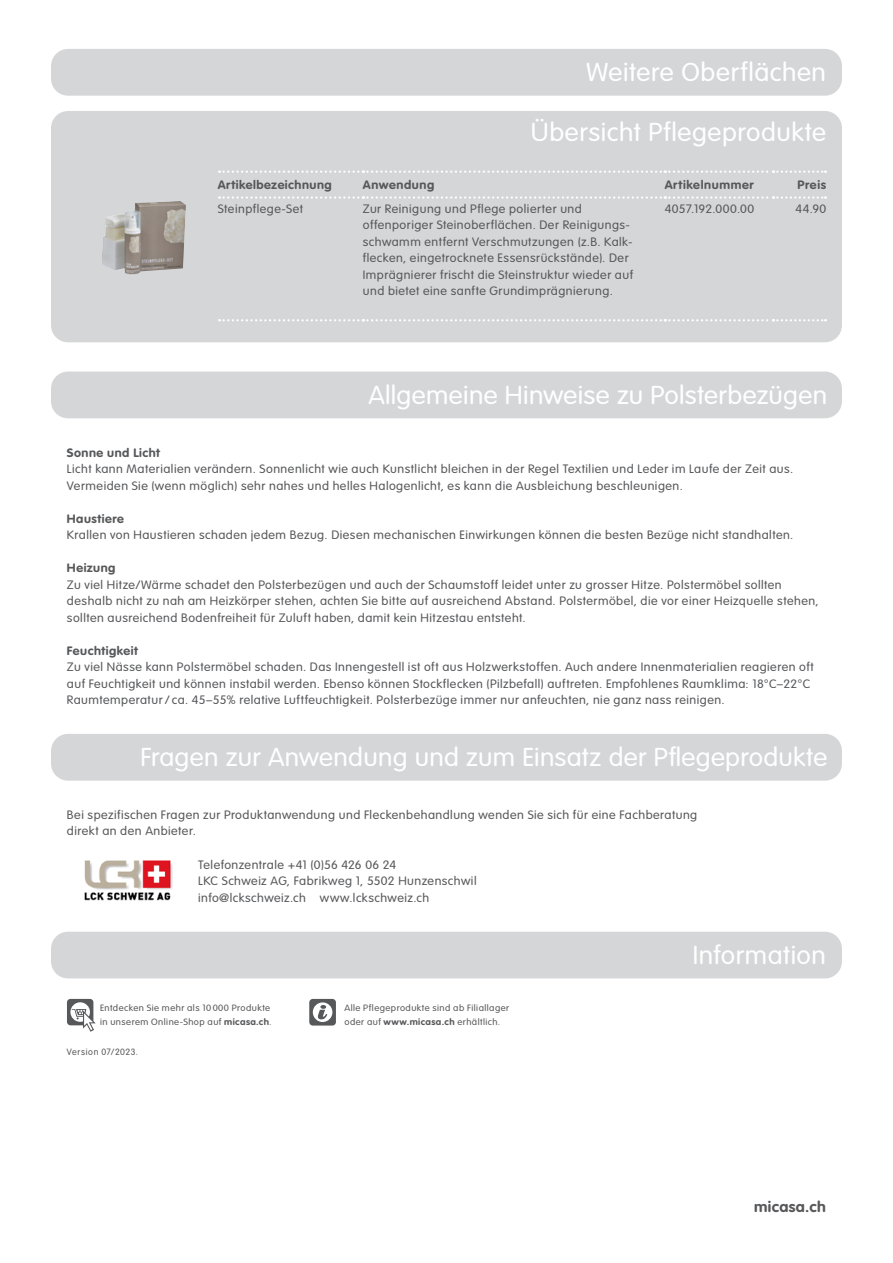
<style>
.page{position:relative;width:893px;height:1263px;background:#fff}
.page>*{position:absolute;margin:0;border:0;box-sizing:border-box;transform-origin:0 0}
.t1{font:300 25.5px "VAG Rounded Std";letter-spacing:.015em;color:#fff;scale:1.05 1}
.t2{font:700 15px "VAG Rounded Std";letter-spacing:.02em;color:#57585a;scale:1.05 1}
.t3{font:300 12px/16.5px "VAG Rounded Std";letter-spacing:.04em;color:#57585a;scale:1.05 1}
.t4{font:700 12px "VAG Rounded Std";letter-spacing:.04em;color:#57585a;scale:1.05 1}
.t5{font:300 9px/13.5px "VAG Rounded Std";letter-spacing:.05em;color:#57585a;scale:1.06 1}
.t6{font:300 9px "VAG Rounded Std";letter-spacing:.05em;color:#57585a}
.s1{font-weight:700}
</style>
<div class="page">
<div style="left:51px;top:932px;width:791px;height:46px;background:#d5d6d8;border-radius:17px"></div>
<div style="left:51px;top:372px;width:791px;height:46px;background:#d5d6d8;border-radius:17px"></div>
<div style="left:51px;top:734px;width:791px;height:47px;background:#d5d6d8;border-radius:17px"></div>
<div style="left:51px;top:111px;width:791px;height:231px;background:#d5d6d8;border-radius:17px"></div>
<div style="left:51px;top:49px;width:791px;height:47px;background:#d5d6d8;border-radius:17px"></div>
<svg style="left:67px;top:999px;width:29px;height:33px"></svg>
<div style="left:309px;top:999px;width:27px;height:26px;background:#57585a;border-radius:4px"></div>
<div style="left:313px;top:1002px;width:19px;height:20px;background:#fff;border-radius:50%"></div>
<svg style="left:318px;top:1005px;width:9px;height:14px"></svg>
<img style="left:84px;top:860px;width:89px;height:41px">
<svg style="left:219px;top:196px;width:607px;height:3px"></svg>
<svg style="left:219px;top:319px;width:607px;height:2px"></svg>
<svg style="left:219px;top:171px;width:607px;height:2px"></svg>
<img style="left:102px;top:201px;width:84px;height:74px">
<h1 class="t1" style="left:586px;top:58px;width:230px">Weitere Oberflächen</h1>
<h1 class="t1" style="left:531px;top:118px;width:283px">Übersicht Pflegeprodukte</h1>
<p class="t4" style="left:218px;top:178px;width:110px">Artikelbezeichnung</p>
<p class="t4" style="left:363px;top:178px;width:70px">Anwendung</p>
<p class="t4" style="left:665px;top:178px;width:86px">Artikelnummer</p>
<p class="t4" style="left:798px;top:178px;width:29px">Preis</p>
<p class="t3" style="left:218px;top:201px;width:83px">Steinpflege-Set</p>
<p class="t3" style="left:363px;top:201px;width:259px">Zur Reinigung und Pflege polierter und offenporiger Steinoberflächen. Der Reinigungs&shy;schwamm entfernt Verschmutzungen (z.B. Kalk&shy;flecken, eingetrocknete Essensrückstände). Der Imprägnierer frischt die Steinstruktur wieder auf und bietet eine sanfte Grundimprägnierung.</p>
<p class="t3" style="left:665px;top:201px;width:87px">4057.192.000.00</p>
<p class="t3" style="left:795px;top:201px;width:31px">44.90</p>
<h1 class="t1" style="left:368px;top:380px;width:438px">Allgemeine Hinweise zu Polsterbezügen</h1>
<p class="t4" style="left:67px;top:446px;width:90px">Sonne und Licht</p>
<p class="t3" style="left:67px;top:461px;width:693px">Licht kann Materialien verändern. Sonnenlicht wie auch Kunstlicht bleichen in der Regel Textilien und Leder im Laufe der Zeit aus.<br>Vermeiden Sie (wenn möglich) sehr nahes und helles Halogenlicht, es kann die Ausbleichung beschleunigen.</p>
<p class="t4" style="left:67px;top:512px;width:56px">Haustiere</p>
<p class="t3" style="left:67px;top:527px;width:693px">Krallen von Haustieren schaden jedem Bezug. Diesen mechanischen Einwirkungen können die besten Bezüge nicht standhalten.</p>
<p class="t4" style="left:67px;top:561px;width:48px">Heizung</p>
<p class="t3" style="left:67px;top:577px;width:717px">Zu viel Hitze/Wärme schadet den Polsterbezügen und auch der Schaumstoff leidet unter zu grosser Hitze. Polstermöbel sollten deshalb nicht zu nah am Heizkörper stehen, achten Sie bitte auf ausreichend Abstand. Polstermöbel, die vor einer Heizquelle stehen, sollten ausreichend Bodenfreiheit für Zuluft haben, damit kein Hitzestau entsteht.</p>
<p class="t4" style="left:67px;top:644px;width:69px">Feuchtigkeit</p>
<p class="t3" style="left:67px;top:659px;width:713px">Zu viel Nässe kann Polstermöbel schaden. Das Innengestell ist oft aus Holzwerkstoffen. Auch andere Innenmaterialien reagieren oft auf Feuchtigkeit und können instabil werden. Ebenso können Stockflecken (Pilzbefall) auftreten. Empfohlenes Raumklima: 18°C–22°C<br>Raumtemperatur / ca. 45–55% relative Luftfeuchtigkeit. Polsterbezüge immer nur anfeuchten, nie ganz nass reinigen.</p>
<h1 class="t1" style="left:140px;top:743px;width:656px">Fragen zur Anwendung und zum Einsatz der Pflegeprodukte</h1>
<p class="t3" style="left:67px;top:807px;width:602px">Bei spezifischen Fragen zur Produktanwendung und Fleckenbehandlung wenden Sie sich für eine Fachberatung direkt an den Anbieter.</p>
<p class="t3" style="left:198px;top:857px;width:267px">Telefonzentrale +41 (0)56 426 06 24<br>LKC Schweiz AG, Fabrikweg 1, 5502 Hunzenschwil info@lckschweiz.ch www.lckschweiz.ch</p>
<p class="t5" style="left:100px;top:1001px;width:163px">Entdecken Sie mehr als 10 000 Produkte in unserem Online-Shop auf <span class="s1">micasa.ch</span>.</p>
<p class="t6" style="left:67px;top:1047px;width:73px">Version 07/2023.</p>
<p class="t5" style="left:344px;top:1001px;width:157px">Alle Pflegeprodukte sind ab Filiallager oder auf <span class="s1">www.micasa.ch</span> erhältlich.</p>
<h1 class="t1" style="left:693px;top:940px;width:128px">Information</h1>
<p class="t2" style="left:754px;top:1198px;width:70px">micasa.ch</p>
</div>
